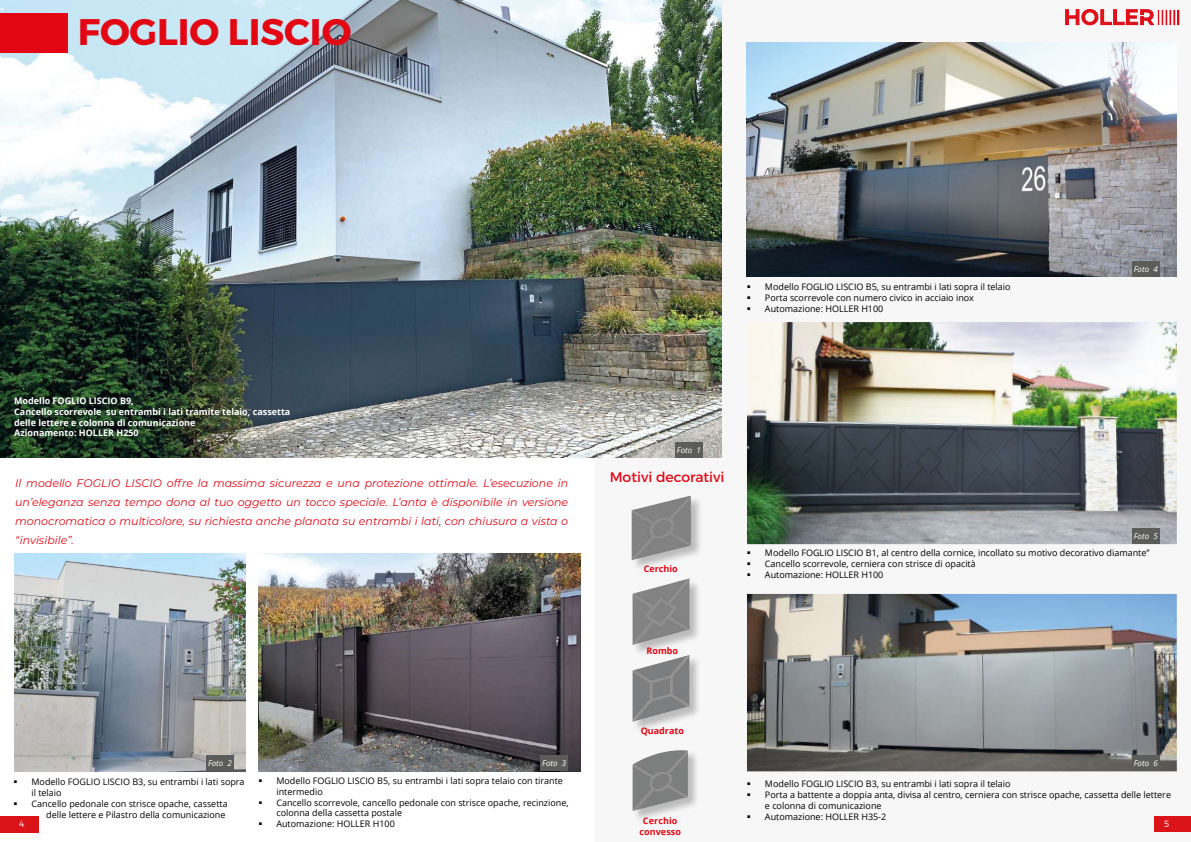
<style>
.page{position:relative;width:1191px;height:842px;background:#fff}
.page>*{position:absolute;margin:0;border:0;box-sizing:border-box;transform-origin:0 0}
.t1{font:700 37px "Montserrat";color:#e30613}
.t2{font:14px "Montserrat";color:#e30613}
.t3{font:italic 11px/19px "Montserrat";color:#e30613;text-align:justify}
.t4{font:9px/11px "Open Sans";color:#000}
.t5{font:700 9px/10.8px "Open Sans";color:#fff}
.t6{font:700 9px/10.8px "Open Sans";color:#e30613;text-align:center}
.t7{font:300 9px "Montserrat";color:#fff}
.t8{font:italic 8px "Open Sans";color:#fff}
</style>
<div class="page">
<div style="left:595px;top:0;width:596px;height:842px;background:#f7f7f7"></div>
<div style="left:0;top:816px;width:39px;height:17px;background:#db141a"></div>
<div style="left:1154px;top:816px;width:37px;height:16px;background:#db141a"></div>
<svg style="left:1065px;top:9px;width:113px;height:16px"></svg>
<img style="left:0;top:0;width:722px;height:458px">
<div style="left:0;top:13px;width:68px;height:40px;background:#e30613"></div>
<div style="left:631px;top:496px;width:72px;height:76px;background:#000;opacity:.24"></div>
<img style="left:631px;top:495px;width:60px;height:65px">
<div style="left:632px;top:579px;width:69px;height:77px;background:#000;opacity:.24"></div>
<img style="left:632px;top:578px;width:57px;height:67px">
<div style="left:632px;top:655px;width:69px;height:78px;background:#000;opacity:.24"></div>
<img style="left:632px;top:655px;width:57px;height:67px">
<div style="left:632px;top:750px;width:68px;height:73px;background:#000;opacity:.24"></div>
<img style="left:632px;top:750px;width:56px;height:61px">
<img style="left:258px;top:554px;width:323px;height:217px">
<img style="left:14px;top:554px;width:232px;height:217px">
<img style="left:747px;top:43px;width:429px;height:234px">
<img style="left:747px;top:322px;width:429px;height:222px">
<img style="left:747px;top:594px;width:429px;height:177px">
<div style="left:675px;top:442px;width:28px;height:16px;background:#5c5c5b"></div>
<div style="left:206px;top:755px;width:28px;height:16px;background:#5c5c5b"></div>
<div style="left:540px;top:755px;width:28px;height:16px;background:#5c5c5b"></div>
<div style="left:1131px;top:527px;width:28px;height:16px;background:#5c5c5b"></div>
<div style="left:1131px;top:755px;width:28px;height:16px;background:#5c5c5b"></div>
<div style="left:1131px;top:261px;width:28px;height:16px;background:#5c5c5b"></div>
<h1 class="t1" style="left:78px;top:9px;width:275px">FOGLIO LISCIO</h1>
<p class="t5" style="left:14px;top:395px;width:278px">Modello FOGLIO LISCIO B9,<br>Cancello scorrevole su entrambi i lati tramite telaio, cassetta delle lettere e colonna di comunicazione<br>Azionamento: HOLLER H250</p>
<p class="t3" style="left:15px;top:473px;width:554px">Il modello FOGLIO LISCIO offre la massima sicurezza e una protezione ottimale. L’esecuzione in un’eleganza senza tempo dona al tuo oggetto un tocco speciale. L’anta è disponibile in versione monocromatica o multicolore, su richiesta anche planata su entrambi i lati, con chiusura a vista o “invisibile”.</p>
<p class="t8" style="left:208px;top:758px;width:25px">Foto 2</p>
<p class="t8" style="left:542px;top:758px;width:25px">Foto 3</p>
<p class="t4" style="left:765px;top:281px;width:247px">Modello FOGLIO LISCIO B5, su entrambi i lati sopra il telaio<br>Porta scorrevole con numero civico in acciaio inox<br>Automazione: HOLLER H100</p>
<p class="t8" style="left:1133px;top:263px;width:25px">Foto 4</p>
<p class="t8" style="left:677px;top:445px;width:25px">Foto 1</p>
<h2 class="t2" style="left:609px;top:468px;width:116px">Motivi decorativi</h2>
<p class="t6" style="left:644px;top:564px;width:35px">Cerchio</p>
<p class="t6" style="left:646px;top:645px;width:33px">Rombo</p>
<p class="t6" style="left:640px;top:725px;width:45px">Quadrato</p>
<p class="t8" style="left:1133px;top:530px;width:25px">Foto 5</p>
<p class="t4" style="left:765px;top:547px;width:386px">Modello FOGLIO LISCIO B1, al centro della cornice, incollato su motivo decorativo diamante”<br>Cancello scorrevole, cerniera con strisce di opacità<br>Automazione: HOLLER H100</p>
<p class="t8" style="left:1133px;top:758px;width:25px">Foto 6</p>
<p class="t4" style="left:276px;top:775px;width:294px">Modello FOGLIO LISCIO B5, su entrambi i lati sopra telaio con tirante intermedio<br>Cancello scorrevole, cancello pedonale con strisce opache, recinzione, colonna della cassetta postale<br>Automazione: HOLLER H100</p>
<p class="t4" style="left:31px;top:776px;width:215px">Modello FOGLIO LISCIO B3, su entrambi i lati sopra</p>
<p class="t4" style="left:31px;top:787px;width:32px">il telaio</p>
<p class="t4" style="left:31px;top:798px;width:198px">Cancello pedonale con strisce opache, cassetta</p>
<p class="t4" style="left:46px;top:809px;width:181px">delle lettere e Pilastro della comunicazione</p>
<p class="t4" style="left:765px;top:778px;width:407px">Modello FOGLIO LISCIO B3, su entrambi i lati sopra il telaio<br>Porta a battente a doppia anta, divisa al centro, cerniera con strisce opache, cassetta delle lettere e colonna di comunicazione<br>Automazione: HOLLER H35-2</p>
<p class="t6" style="left:639px;top:815px;width:43px">Cerchio convesso</p>
<p class="t7" style="left:19px;top:818px;width:7px">4</p>
<p class="t7" style="left:1164px;top:818px;width:7px">5</p>
</div>
